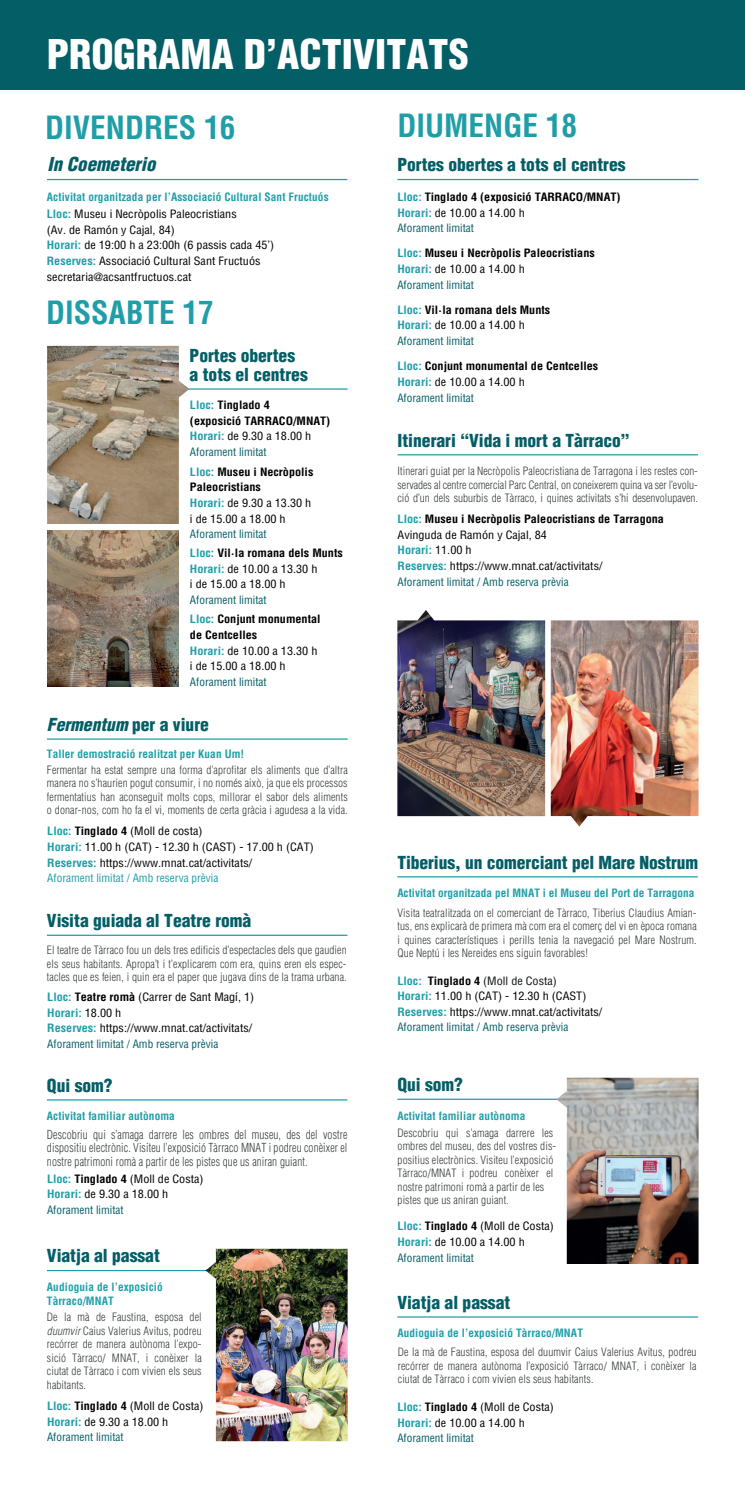
<style>
.page{position:relative;width:745px;height:1489px;background:#fff}
.page>*{position:absolute;margin:0;border:0;box-sizing:border-box;transform-origin:0 0}
.t1{font:900 condensed 40px "Helvetica LT Std";color:#fff}
.t2{font:700 condensed 31.25px "Helvetica LT Std";color:#209ea8}
.t3{font:italic 900 condensed 18.75px "Helvetica";color:#045e66}
.t4{font:900 condensed 17.5px/18.8px "Helvetica LT Std";color:#045e66}
.t5{font:italic 900 condensed 17.5px "Helvetica";color:#045e66}
.t6{font:300 condensed 12.12px/13.5px "Helvetica";letter-spacing:.01em;color:#383c3f;text-align:justify;scale:.93 1}
.t7{font:300 condensed 11.25px/13.5px "Helvetica";letter-spacing:.01em;color:#383c3f;text-align:justify}
.t8{font:condensed 11.25px/15.6px "Helvetica LT Std";color:#000001;scale:1.08 1}
.t9{font:700 condensed 11.25px/15.6px "Helvetica LT Std";color:#000001;scale:1.08 1}
.t10{font:700 condensed 11.25px/13.5px "Helvetica";letter-spacing:.01em;color:#209ea8}
.t11{font:condensed 11.25px "Helvetica LT Std";color:#045e66}
.s1{font-weight:700;color:#209ea8}
.s2{color:#209ea8}
.s3{font-weight:400}
.s4{font-weight:400;color:#045e66}
.s5{font-weight:700}
.s6{font-style:normal}
.s7{color:#045e66}
.s8{color:#111416}
.s9{font-family:"Helvetica LT Std";font-style:italic}
</style>
<div class="page">
<img style="left:47px;top:530px;width:132px;height:156px">
<div style="left:0;top:0;width:744px;height:89px;background:#045e66"></div>
<hr style="left:47px;top:179px;width:300px;height:1px;background:#209ea8">
<hr style="left:185px;top:388px;width:162px;height:1px;background:#209ea8">
<hr style="left:47px;top:738px;width:300px;height:1px;background:#209ea8">
<hr style="left:47px;top:934px;width:300px;height:1px;background:#209ea8">
<hr style="left:47px;top:1099px;width:300px;height:1px;background:#209ea8">
<hr style="left:47px;top:1269px;width:300px;height:1px;background:#209ea8">
<hr style="left:397px;top:179px;width:301px;height:1px;background:#209ea8">
<hr style="left:397px;top:876px;width:300px;height:1px;background:#209ea8">
<hr style="left:397px;top:454px;width:300px;height:1px;background:#209ea8">
<hr style="left:397px;top:1316px;width:300px;height:1px;background:#209ea8">
<img style="left:550px;top:620px;width:148px;height:206px">
<img style="left:397px;top:610px;width:147px;height:206px">
<hr style="left:397px;top:1098px;width:169px;height:1px;background:#209ea8">
<img style="left:556px;top:1077px;width:142px;height:186px">
<img style="left:205px;top:1248px;width:142px;height:192px">
<img style="left:47px;top:346px;width:142px;height:178px">
<h1 class="t1" style="left:47px;top:29px;width:423px">PROGRAMA D’ACTIVITATS</h1>
<h2 class="t2" style="left:45px;top:108px;width:192px">DIVENDRES 16</h2>
<h3 class="t3" style="left:47px;top:153px;width:109px">In Coemeterio</h3>
<p class="t10" style="left:47px;top:190px;width:283px">Activitat organitzada per l’Associació Cultural Sant Fructuós</p>
<p class="t8" style="left:47px;top:206px;width:212px"><span class="s1">Lloc:</span> Museu i Necròpolis Paleocristians<br>(Av. de Ramón y Cajal, 84)<br><span class="s1">Horari:</span> de 19:00 h a 23:00h (6 passis cada 45’)<br><span class="s1">Reserves:</span> Associació Cultural Sant Fructuós secretaria@acsantfructuos.cat</p>
<h2 class="t2" style="left:46px;top:293px;width:169px">DISSABTE 17</h2>
<h3 class="t4" style="left:189px;top:346px;width:120px">Portes obertes a tots el centres</h3>
<p class="t9" style="left:190px;top:397px;width:131px"><span class="s2">Lloc:</span> Tinglado 4<br>(exposició TARRACO/MNAT)<br><span class="s2">Horari:</span> <span class="s3">de 9.30 a 18.00 h<br></span><span class="s4">Aforament limitat</span></p>
<p class="t9" style="left:190px;top:464px;width:116px"><span class="s2">Lloc:</span> Museu i Necròpolis<br>Paleocristians<br><span class="s2">Horari:</span> <span class="s3">de 9.30 a 13.30 h i de 15.00 a 18.00 h</span></p>
<p class="t9" style="left:190px;top:525px;width:143px;line-height:18.5px"><span class="s4">Aforament limitat<br></span><span class="s2">Lloc:</span> Vil·la romana dels Munts</p>
<p class="t8" style="left:190px;top:560px;width:119px"><span class="s1">Horari:</span> de 10.00 a 13.30 h i de 15.00 a 18.00 h</p>
<p class="t9" style="left:190px;top:590px;width:122px;line-height:19.5px"><span class="s4">Aforament limitat<br></span><span class="s2">Lloc:</span> Conjunt monumental</p>
<p class="t8" style="left:190px;top:627px;width:119px"><span class="s5">de Centcelles<br></span><span class="s1">Horari:</span> de 10.00 a 13.30 h i de 15.00 a 18.00 h</p>
<p class="t11" style="left:190px;top:674px;width:78px">Aforament limitat</p>
<h3 class="t5" style="left:47px;top:713px;width:163px">Fermentum <span class="s6">per a viure</span></h3>
<p class="t10" style="left:47px;top:747px;width:199px">Taller demostració realitzat per Kuan Um!</p>
<p class="t7" style="left:47px;top:763px;width:302px">Fermentar ha estat sempre una forma d’aprofitar els aliments que d’altra manera no s’haurien pogut consumir, i no només això, ja que els processos fermentatius han aconseguit molts cops, millorar el sabor dels aliments o donar-nos, com ho fa el vi, moments de certa gràcia i agudesa a la vida.</p>
<p class="t8" style="left:47px;top:823px;width:248px"><span class="s1">Lloc:</span> <span class="s5">Tinglado 4</span> (Moll de costa)<br><span class="s1">Horari:</span> 11.00 h (CAT) - 12.30 h (CAST) - 17.00 h (CAT)<br><span class="s1">Reserves:</span> https://www.mnat.cat/activitats/<br><span class="s2">Aforament limitat / Amb reserva prèvia</span></p>
<h3 class="t4" style="left:47px;top:911px;width:206px">Visita guiada al Teatre romà</h3>
<p class="t7" style="left:47px;top:943px;width:301px">El teatre de Tàrraco fou un dels tres edificis d’espectacles dels que gaudien els seus habitants. Apropa’t i t’explicarem com era, quins eren els espec&shy;tacles que es feien, i quin era el paper que jugava dins de la trama urbana.</p>
<p class="t8" style="left:47px;top:989px;width:193px"><span class="s1">Lloc:</span> <span class="s5">Teatre romà</span> (Carrer de Sant Magí, 1)<br><span class="s1">Horari:</span> 18.00 h<br><span class="s1">Reserves:</span> https://www.mnat.cat/activitats/ <span class="s7">Aforament limitat / Amb reserva prèvia</span></p>
<h3 class="t4" style="left:47px;top:1075px;width:67px">Qui som?</h3>
<p class="t10" style="left:47px;top:1109px;width:129px">Activitat familiar autònoma</p>
<h2 class="t2" style="left:397px;top:106px;width:181px">DIUMENGE 18</h2>
<h3 class="t4" style="left:397px;top:155px;width:229px">Portes obertes a tots el centres</h3>
<p class="t9" style="left:397px;top:189px;width:208px"><span class="s2">Lloc:</span> Tinglado 4 (exposició TARRACO/MNAT)<br><span class="s2">Horari:</span> <span class="s3">de 10.00 a 14.00 h<br></span><span class="s4">Aforament limitat</span></p>
<p class="t9" style="left:397px;top:245px;width:184px"><span class="s2">Lloc:</span> Museu i Necròpolis Paleocristians<br><span class="s2">Horari:</span> <span class="s3">de 10.00 a 14.00 h<br></span><span class="s4">Aforament limitat</span></p>
<p class="t9" style="left:397px;top:302px;width:143px"><span class="s2">Lloc:</span> Vil·la romana dels Munts<br><span class="s2">Horari:</span> <span class="s3">de 10.00 a 14.00 h<br></span><span class="s4">Aforament limitat</span></p>
<p class="t9" style="left:397px;top:358px;width:187px"><span class="s2">Lloc:</span> Conjunt monumental de Centcelles<br><span class="s2">Horari:</span> <span class="s3">de 10.00 a 14.00 h<br></span><span class="s4">Aforament limitat</span></p>
<h3 class="t4" style="left:397px;top:430px;width:233px">Itinerari “Vida i mort a Tàrraco”</h3>
<p class="t7" style="left:397px;top:464px;width:302px">Itinerari guiat per la Necròpolis Paleocristiana de Tarragona i les restes con&shy;servades al centre comercial Parc Central, on coneixerem quina va ser l’evolu&shy;ció d’un dels suburbis de Tàrraco, i quines activitats s’hi desenvolupaven.</p>
<p class="t8" style="left:397px;top:511px;width:248px"><span class="s1">Lloc:</span> <span class="s5">Museu i Necròpolis Paleocristians de Tarragona </span>Avinguda de Ramón y Cajal, 84<br><span class="s1">Horari:</span> 11.00 h<br><span class="s1">Reserves:</span> https://www.mnat.cat/activitats/<br><span class="s7">Aforament limitat / Amb reserva prèvia</span></p>
<h3 class="t4" style="left:397px;top:852px;width:302px">Tiberius, un comerciant pel Mare Nostrum</h3>
<p class="t10" style="left:397px;top:886px;width:298px">Activitat organitzada pel MNAT i el Museu del Port de Tarragona</p>
<p class="t7" style="left:397px;top:905px;width:300px">Visita teatralitzada on el comerciant de Tàrraco, Tiberius Claudius Amian&shy;tus, ens explicarà de primera mà com era el comerç del vi en època romana i quines característiques i perills tenia la navegació pel Mare Nostrum.<br>Que Neptú i les Nereides ens siguin favorables!</p>
<p class="t8" style="left:397px;top:972px;width:191px"><span class="s1">Lloc:</span> <span class="s5">Tinglado 4</span> <span class="s8">(Moll de Costa)<br></span><span class="s1">Horari:</span> 11.00 h (CAT) - 12.30 h (CAST)<br><span class="s1">Reserves:</span> https://www.mnat.cat/activitats/ <span class="s7">Aforament limitat / Amb reserva prèvia</span></p>
<h3 class="t4" style="left:397px;top:1075px;width:67px">Qui som?</h3>
<p class="t10" style="left:397px;top:1108px;width:129px">Activitat familiar autònoma</p>
<p class="t6" style="left:47px;top:1127px;width:324px">Descobriu qui s’amaga darrere les ombres del museu, des del vostre dispositiu electrònic. Visiteu l’exposició Tàrraco MNAT i podreu conèixer el nostre patrimoni romà a partir de les pistes que us aniran guiant.</p>
<p class="t7" style="left:397px;top:1125px;width:160px;text-align:left">Descobriu qui s’amaga darrere les ombres del museu, des del vostres dis&shy;positius electrònics. Visiteu l’exposició Tàrraco/MNAT i podreu conèixer el nostre patrimoni romà a partir de les pistes que us aniran guiant.</p>
<p class="t8" style="left:47px;top:1170px;width:146px"><span class="s1">Lloc:</span> <span class="s5">Tinglado 4</span> (Moll de Costa)<br><span class="s1">Horari:</span> de 9.30 a 18.00 h<br><span class="s7">Aforament limitat</span></p>
<h3 class="t4" style="left:47px;top:1246px;width:114px">Viatja al passat</h3>
<p class="t10" style="left:47px;top:1279px;width:117px">Audioguia de l’exposició<br>Tàrraco/MNAT</p>
<p class="t7" style="left:47px;top:1310px;width:156px">De la mà de Faustina, esposa del <span class="s9">duumvir</span> Caius Valerius Avitus, podreu recórrer de manera autònoma l’expo&shy;sició Tàrraco/ MNAT, i conèixer la ciutat de Tàrraco i com vivien els seus habitants.</p>
<p class="t8" style="left:47px;top:1397px;width:146px"><span class="s1">Lloc:</span> <span class="s5">Tinglado 4</span> (Moll de Costa)<br><span class="s1">Horari:</span> de 9.30 a 18.00 h<br><span class="s7">Aforament limitat</span></p>
<p class="t8" style="left:397px;top:1218px;width:146px"><span class="s1">Lloc:</span> <span class="s5">Tinglado 4</span> (Moll de Costa)<br><span class="s1">Horari:</span> de 10.00 a 14.00 h<br><span class="s7">Aforament limitat</span></p>
<h3 class="t4" style="left:397px;top:1292px;width:114px">Viatja al passat</h3>
<p class="t10" style="left:397px;top:1326px;width:187px">Audioguia de l’exposició Tàrraco/MNAT</p>
<p class="t7" style="left:397px;top:1345px;width:300px">De la mà de Faustina, esposa del duumvir Caius Valerius Avitus, podreu recórrer de manera autònoma l’exposició Tàrraco/ MNAT, i conèixer la ciutat de Tàrraco i com vivien els seus habitants.</p>
<p class="t8" style="left:397px;top:1398px;width:146px"><span class="s1">Lloc:</span> <span class="s5">Tinglado 4</span> (Moll de Costa)<br><span class="s1">Horari:</span> de 10.00 a 14.00 h<br><span class="s7">Aforament limitat</span></p>
</div>
